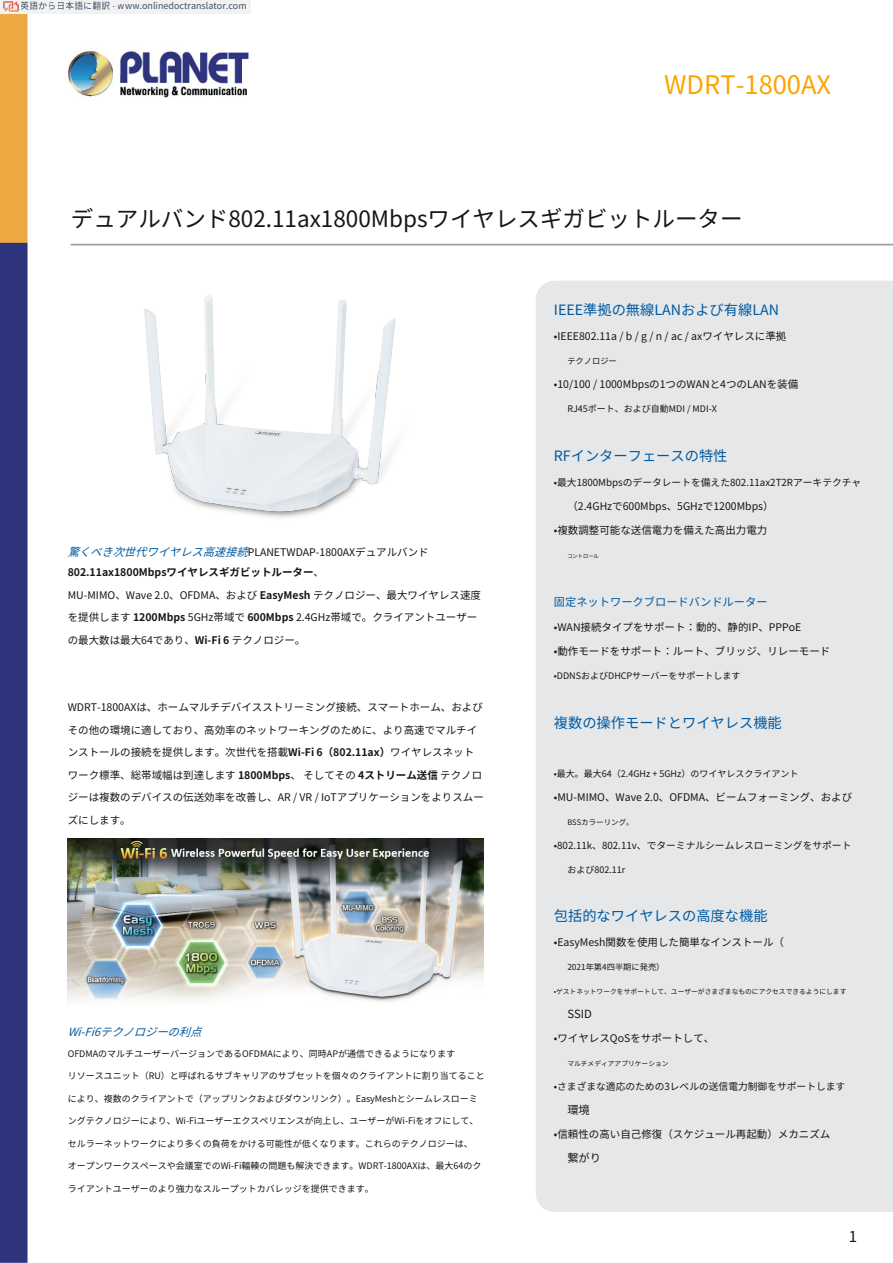
<style>
.page{position:relative;width:893px;height:1263px;background:#fff}
.page>*{position:absolute;margin:0;border:0;box-sizing:border-box;transform-origin:0 0}
.t1{font:25.5px "Noto Sans CJ Kjp";color:#fca400}
.t2{font:22.5px "Noto Sans CJ Kjp";color:#171615}
.t3{font:15px "Noto Sans CJ Kjp";color:#171615}
.t4{font:14.25px "Noto Sans CJ Kjp";color:#005aa0}
.t5{font:11.25px "Noto Sans CJ Kjp";color:#005aa0}
.t6{font:italic 11.25px "Noto Sans CJ Kjp";color:#005aa0}
.t7{font:11.25px "Noto Sans CJ Kjp";color:#171615}
.t8{font:10.5px/22.5px "Noto Sans CJ Kjp";color:#171615}
.t9{font:9.75px "Noto Sans CJ Kjp";color:#171615}
.t10{font:9px "Noto Sans CJ Kjp";color:#171615}
.t11{font:9px "Noto Sans CJ Kjp";color:rgb(15 43 70/.8)}
.t12{font:8.25px "Noto Sans CJ Kjp";color:#171615}
.t13{font:7.5px "Noto Sans CJ Kjp";color:#171615}
.t14{font:6.75px "Noto Sans CJ Kjp";color:#171615}
.t15{font:5.25px "Noto Sans CJ Kjp";color:#171615}
.s1{font-style:italic;font-size:11.25px;color:#005aa0}
.s2{font-weight:700}
</style>
<div class="page">
<img style="left:0;top:14px;width:893px;height:1249px">
<div style="left:536px;top:281px;width:357px;height:931px;background:#e6e7e9"></div>
<img style="left:109px;top:276px;width:322px;height:251px">
<img style="left:68px;top:838px;width:415px;height:167px">
<div style="left:0;top:0;width:251px;height:14px;background:#f2f2f2"></div>
<img style="left:4px;top:1px;width:15px;height:14px">
<p class="t11" style="left:21px;top:-1px;width:227px">英語から日本語に翻訳 ‑ www.onlinedoctranslator.com</p>
<h1 class="t1" style="left:664px;top:64px;width:168px">WDRT‑1800AX</h1>
<h2 class="t2" style="left:71px;top:201px;width:673px">デュアルバンド802.11ax1800Mbpsワイヤレスギガビットルーター</h2>
<h3 class="t4" style="left:554px;top:299px;width:227px">IEEE準拠の無線LANおよび有線LAN</h3>
<p class="t8" style="left:554px;top:324px;width:234px">•IEEE802.11a / b / g / n / ac / axワイヤレスに準拠</p>
<p class="t12" style="left:567px;top:355px;width:51px">テクノロジー</p>
<p class="t8" style="left:554px;top:372px;width:246px">•10/100 / 1000Mbpsの1つのWANと4つのLANを装備</p>
<p class="t10" style="left:567px;top:402px;width:151px">RJ45ポート、および自動MDI / MDI‑X</p>
<h3 class="t4" style="left:554px;top:444px;width:175px">RFインターフェースの特性</h3>
<p class="t9" style="left:554px;top:474px;width:309px">•最大1800Mbpsのデータレートを備えた802.11ax2T2Rアーキテクチャ</p>
<p class="t8" style="left:567px;top:494px;width:208px">（2.4GHzで600Mbps、5GHzで1200Mbps）</p>
<p class="t8" style="left:554px;top:518px;width:215px">•複数調整可能な送信電力を備えた高出力電力</p>
<p class="t8" style="left:68px;top:540px;width:363px"><span class="s1">驚くべき次世代ワイヤレス高速接続</span>PLANETWDAP‑1800AXデュアルバンド</p>
<p class="t15" style="left:567px;top:552px;width:33px">コントロール</p>
<p class="t8" style="left:68px;top:560px;width:415px"><span class="s2">802.11ax1800Mbpsワイヤレスギガビットルーター</span>、<br>MU‑MIMO、Wave 2.0、OFDMA、および <span class="s2">EasyMesh</span> テクノロジー、最大ワイヤレス速度を提供します <span class="s2">1200Mbps</span> 5GHz帯域で <span class="s2">600Mbps</span> 2.4GHz帯域で。クライアントユーザーの最大数は最大64であり、<span class="s2">Wi‑Fi 6</span> テクノロジー。</p>
<p class="t5" style="left:554px;top:593px;width:215px">固定ネットワークブロードバンドルーター</p>
<p class="t8" style="left:554px;top:615px;width:249px">•WAN接続タイプをサポート：動的、静的IP、PPPoE</p>
<p class="t8" style="left:554px;top:639px;width:278px">•動作モードをサポート：ルート、ブリッジ、リレーモード</p>
<p class="t10" style="left:554px;top:669px;width:188px">•DDNSおよびDHCPサーバーをサポートします</p>
<p class="t8" style="left:68px;top:695px;width:418px">WDRT‑1800AXは、ホームマルチデバイスストリーミング接続、スマートホーム、およびその他の環境に適しており、高効率のネットワーキングのために、より高速でマルチインストールの接続を提供します。次世代を搭載<span class="s2">Wi‑Fi 6（802.11ax）</span>ワイヤレスネットワーク標準、総帯域幅は到達します <span class="s2">1800Mbps</span>、 そしてその <span class="s2">4ストリーム送信</span> テクノロジーは複数のデバイスの伝送効率を改善し、AR / VR / IoTアプリケーションをよりスムーズにします。</p>
<p class="t6" style="left:68px;top:1023px;width:140px">Wi‑Fi6テクノロジーの利点</p>
<p class="t10" style="left:68px;top:1046px;width:389px">OFDMAのマルチユーザーバージョンであるOFDMAにより、同時APが通信できるようになります</p>
<p class="t10" style="left:68px;top:1069px;width:419px">リソースユニット（RU）と呼ばれるサブキャリアのサブセットを個々のクライアントに割り当てること</p>
<p class="t10" style="left:68px;top:1091px;width:412px">により、複数のクライアントで（アップリンクおよびダウンリンク）。EasyMeshとシームレスローミ</p>
<p class="t10" style="left:68px;top:1114px;width:412px">ングテクノロジーにより、Wi‑Fiユーザーエクスペリエンスが向上し、ユーザーがWi‑Fiをオフにして、</p>
<p class="t10" style="left:68px;top:1136px;width:407px">セルラーネットワークにより多くの負荷をかける可能性が低くなります。これらのテクノロジーは、</p>
<p class="t10" style="left:68px;top:1159px;width:415px">オープンワークスペースや会議室でのWi‑Fi輻輳の問題も解決できます。WDRT‑1800AXは、最大64のク</p>
<p class="t10" style="left:68px;top:1181px;width:308px">ライアントユーザーのより強力なスループットカバレッジを提供できます。</p>
<h3 class="t4" style="left:554px;top:711px;width:229px">複数の操作モードとワイヤレス機能</h3>
<p class="t10" style="left:554px;top:766px;width:246px">•最大。最大64（2.4GHz + 5GHz）のワイヤレスクライアント</p>
<p class="t8" style="left:554px;top:785px;width:300px">•MU‑MIMO、Wave 2.0、OFDMA、ビームフォーミング、および</p>
<p class="t13" style="left:567px;top:816px;width:68px">BSSカラーリング。</p>
<p class="t9" style="left:554px;top:837px;width:299px">•802.11k、802.11v、でターミナルシームレスローミングをサポート</p>
<p class="t10" style="left:567px;top:862px;width:59px">および802.11r</p>
<h3 class="t4" style="left:554px;top:905px;width:215px">包括的なワイヤレスの高度な機能</h3>
<p class="t8" style="left:554px;top:930px;width:232px">•EasyMesh関数を使用した簡単なインストール（</p>
<p class="t12" style="left:567px;top:961px;width:99px">2021年第4四半期に発売）</p>
<p class="t14" style="left:554px;top:986px;width:294px">•ゲストネットワークをサポートして、ユーザーがさまざまなものにアクセスできるようにします</p>
<p class="t7" style="left:567px;top:1005px;width:26px">SSID</p>
<p class="t8" style="left:554px;top:1026px;width:162px">•ワイヤレスQoSをサポートして、</p>
<p class="t14" style="left:567px;top:1058px;width:103px">マルチメディアアプリケーション</p>
<p class="t9" style="left:554px;top:1079px;width:293px">•さまざまな適応のための3レベルの送信電力制御をサポートします</p>
<p class="t7" style="left:567px;top:1101px;width:24px">環境</p>
<p class="t8" style="left:554px;top:1122px;width:278px">•信頼性の高い自己修復（スケジュール再起動）メカニズム</p>
<p class="t7" style="left:567px;top:1149px;width:35px">繋がり</p>
<h3 class="t3" style="left:849px;top:1224px;width:10px">1</h3>
</div>
